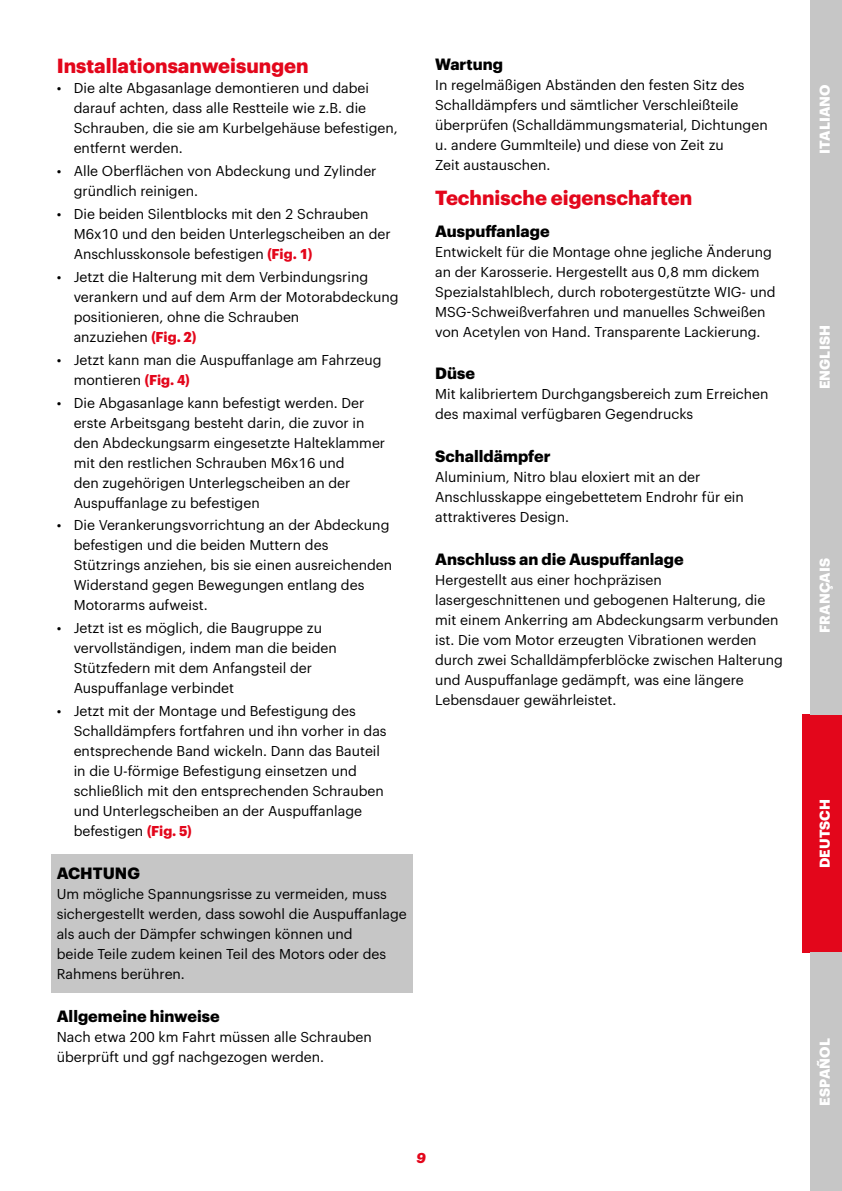
<style>
.page{position:relative;width:842px;height:1191px;background:#fff}
.page>*{position:absolute;margin:0;border:0;box-sizing:border-box;transform-origin:0 0}
.Sottotitolo_10_pt{font:700 20px "Graphik";color:#e3061b}
.Titoletto_nel_testo{font:700 16px "Graphik";color:#000}
.NOTE_-_titoletto{font:700 16px "Graphik";color:#000}
.Testo_Normale_7_pt{font:14px/20px "Graphik";color:#000}
.NOTE_-_testo{font:14px/20px "Graphik";color:#000}
.t1{font:700 14px "Graphik";letter-spacing:.005em;color:#fff}
.t2{font:italic 700 14px "Graphik";color:#e3061b}
.s1{font-weight:700;color:#e3061b}
</style>
<div class="page">
<div style="left:802px;top:714px;width:40px;height:238px;background:#e3061b"></div>
<div style="left:811px;top:952px;width:31px;height:239px;background:#c6c6c6"></div>
<div style="left:811px;top:238px;width:31px;height:238px;background:#c6c6c6"></div>
<div style="left:811px;top:476px;width:31px;height:238px;background:#c6c6c6"></div>
<div style="left:811px;top:0;width:31px;height:238px;background:#c6c6c6"></div>
<div style="left:51px;top:854px;width:361px;height:39px;background:#c6c6c6"></div>
<div style="left:51px;top:876px;width:361px;height:116px;background:#c6c6c6"></div>
<p class="Sottotitolo_10_pt" style="left:57px;top:50px;width:253px">Installationsanweisungen</p>
<p class="Testo_Normale_7_pt" style="left:74px;top:77px;width:326px;text-indent:-17px">• Die alte Abgasanlage demontieren und dabei darauf achten, dass alle Restteile wie z.B. die Schrauben, die sie am Kurbelgehäuse befestigen, entfernt werden.</p>
<p class="Testo_Normale_7_pt" style="left:74px;top:160px;width:304px;text-indent:-17px">• Alle Oberflächen von Abdeckung und Zylinder gründlich reinigen.</p>
<p class="Testo_Normale_7_pt" style="left:74px;top:203px;width:318px;text-indent:-17px">• Die beiden Silentblocks mit den 2 Schrauben<br>M6x10 und den beiden Unterlegscheiben an der<br>Anschlusskonsole befestigen <span class="s1">(Fig. 1)</span></p>
<p class="Testo_Normale_7_pt" style="left:74px;top:265px;width:326px;text-indent:-17px">• Jetzt die Halterung mit dem Verbindungsring verankern und auf dem Arm der Motorabdeckung positionieren, ohne die Schrauben<br>anzuziehen <span class="s1">(Fig. 2)</span></p>
<p class="Testo_Normale_7_pt" style="left:74px;top:348px;width:309px;text-indent:-17px">• Jetzt kann man die Auspuffanlage am Fahrzeug montieren <span class="s1">(Fig. 4)</span></p>
<p class="Testo_Normale_7_pt" style="left:74px;top:391px;width:313px;text-indent:-17px">• Die Abgasanlage kann befestigt werden. Der erste Arbeitsgang besteht darin, die zuvor in den Abdeckungsarm eingesetzte Halteklammer mit den restlichen Schrauben M6x16 und<br>den zugehörigen Unterlegscheiben an der Auspuffanlage zu befestigen</p>
<p class="Testo_Normale_7_pt" style="left:74px;top:514px;width:320px;text-indent:-17px">• Die Verankerungsvorrichtung an der Abdeckung befestigen und die beiden Muttern des Stützrings anziehen, bis sie einen ausreichenden Widerstand gegen Bewegungen entlang des Motorarms aufweist.</p>
<p class="Testo_Normale_7_pt" style="left:74px;top:617px;width:265px;text-indent:-17px">• Jetzt ist es möglich, die Baugruppe zu vervollständigen, indem man die beiden Stützfedern mit dem Anfangsteil der Auspuffanlage verbindet</p>
<p class="Testo_Normale_7_pt" style="left:74px;top:700px;width:314px;text-indent:-17px">• Jetzt mit der Montage und Befestigung des Schalldämpfers fortfahren und ihn vorher in das entsprechende Band wickeln. Dann das Bauteil in die U-förmige Befestigung einsetzen und schließlich mit den entsprechenden Schrauben und Unterlegscheiben an der Auspuffanlage befestigen <span class="s1">(Fig. 5)</span></p>
<p class="NOTE_-_titoletto" style="left:57px;top:860px;width:85px">ACHTUNG</p>
<p class="NOTE_-_testo" style="left:57px;top:882px;width:352px">Um mögliche Spannungsrisse zu vermeiden, muss sichergestellt werden, dass sowohl die Auspuffanlage als auch der Dämpfer schwingen können und<br>beide Teile zudem keinen Teil des Motors oder des Rahmens berühren.</p>
<p class="Titoletto_nel_testo" style="left:57px;top:1003px;width:164px">Allgemeine hinweise</p>
<p class="Testo_Normale_7_pt" style="left:57px;top:1025px;width:317px">Nach etwa 200 km Fahrt müssen alle Schrauben überprüft und ggf nachgezogen werden.</p>
<p class="Titoletto_nel_testo" style="left:435px;top:52px;width:69px">Wartung</p>
<p class="Testo_Normale_7_pt" style="left:435px;top:74px;width:334px">In regelmäßigen Abständen den festen Sitz des Schalldämpfers und sämtlicher Verschleißteile überprüfen (Schalldämmungsmaterial, Dichtungen u. andere Gummlteile) und diese von Zeit zu<br>Zeit austauschen.</p>
<p class="Sottotitolo_10_pt" style="left:435px;top:182px;width:259px">Technische eigenschaften</p>
<p class="Titoletto_nel_testo" style="left:435px;top:218px;width:116px">Auspuffanlage</p>
<p class="Testo_Normale_7_pt" style="left:435px;top:240px;width:342px">Entwickelt für die Montage ohne jegliche Änderung an der Karosserie. Hergestellt aus 0,8 mm dickem Spezialstahlblech, durch robotergestützte WIG- und MSG-Schweißverfahren und manuelles Schweißen von Acetylen von Hand. Transparente Lackierung.</p>
<p class="Titoletto_nel_testo" style="left:435px;top:361px;width:41px">Düse</p>
<p class="Testo_Normale_7_pt" style="left:435px;top:383px;width:335px">Mit kalibriertem Durchgangsbereich zum Erreichen des maximal verfügbaren Gegendrucks</p>
<p class="Titoletto_nel_testo" style="left:435px;top:444px;width:117px">Schalldämpfer</p>
<p class="Testo_Normale_7_pt" style="left:435px;top:466px;width:310px">Aluminium, Nitro blau eloxiert mit an der<br>Anschlusskappe eingebettetem Endrohr für ein attraktiveres Design.</p>
<p class="Titoletto_nel_testo" style="left:435px;top:546px;width:250px">Anschluss an die Auspuffanlage</p>
<p class="Testo_Normale_7_pt" style="left:435px;top:568px;width:349px">Hergestellt aus einer hochpräzisen lasergeschnittenen und gebogenen Halterung, die mit einem Ankerring am Abdeckungsarm verbunden ist. Die vom Motor erzeugten Vibrationen werden durch zwei Schalldämpferblöcke zwischen Halterung und Auspuffanlage gedämpft, was eine längere Lebensdauer gewährleistet.</p>
<p class="t2" style="left:416px;top:1146px;width:11px">9</p>
<p class="t1" style="left:814px;top:154px;width:71px;rotate:-90deg">ITALIANO</p>
<p class="t1" style="left:814px;top:389px;width:65px;rotate:-90deg">ENGLISH</p>
<p class="t1" style="left:814px;top:633px;width:76px;rotate:-90deg">FRANÇAIS</p>
<p class="t1" style="left:814px;top:868px;width:71px;rotate:-90deg">DEUTSCH</p>
<p class="t1" style="left:814px;top:1105px;width:69px;rotate:-90deg">ESPAÑOL</p>
</div>
